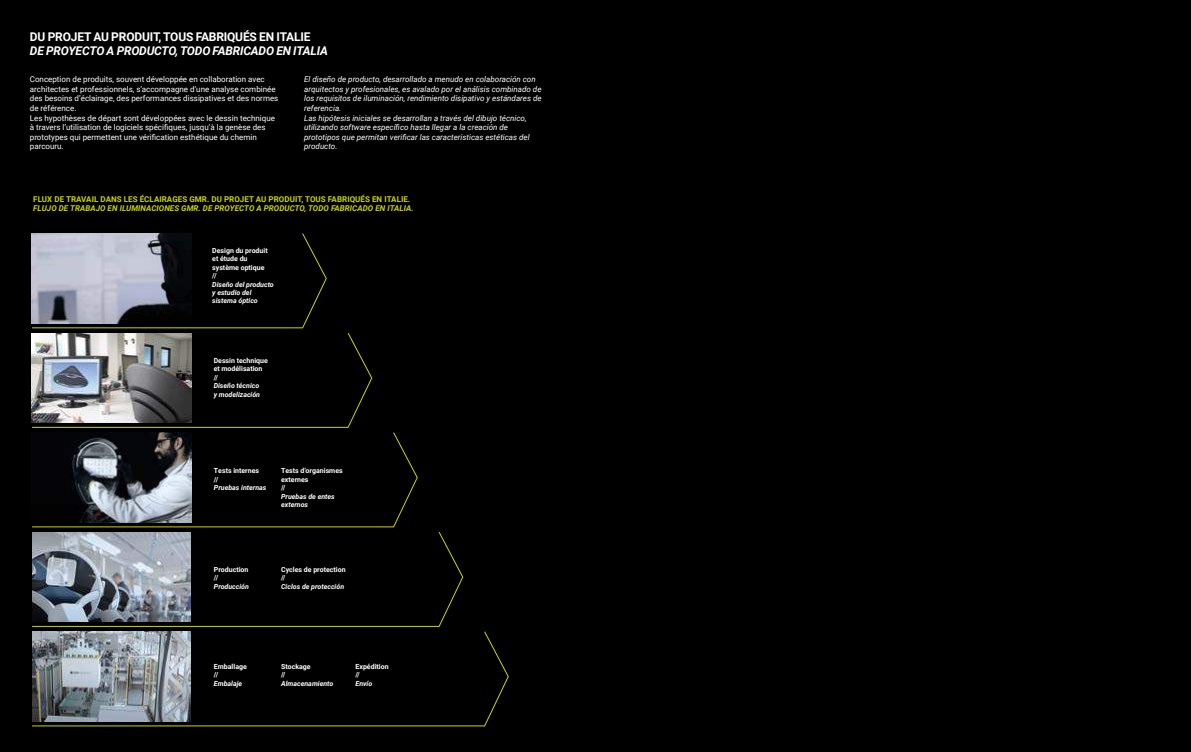
<style>
.page{position:relative;width:1191px;height:752px;background:#fff}
.page>*{position:absolute;margin:0;border:0;box-sizing:border-box;transform-origin:0 0}
.t1{font:italic 700 12px "Roboto";letter-spacing:-.015em;color:#fff}
.t2{font:700 12px "Roboto";letter-spacing:-.015em;color:#fff}
.t3{font:8px/9.6px "Roboto";color:#fff}
.t4{font:italic 8px/9.6px "Roboto";color:#fff}
.t5{font:italic 700 8px "Roboto";letter-spacing:.005em;color:#cdd500}
.t6{font:700 8px "Roboto";letter-spacing:.005em;color:#cdd500}
.t7{font:700 7px/8.4px "Roboto";color:#fff}
.t8{font:italic 700 7px/8.4px "Roboto";color:#fff}
</style>
<div class="page">
<div style="left:0;top:0;width:1191px;height:751px;background:#000"></div>
<svg style="left:31px;top:232px;width:478px;height:494px"></svg>
<h1 class="t2" style="left:30px;top:28px;width:282px">DU PROJET AU PRODUIT, TOUS FABRIQUÉS EN ITALIE</h1>
<h1 class="t1" style="left:30px;top:43px;width:299px">DE PROYECTO A PRODUCTO, TODO FABRICADO EN ITALIA</h1>
<p class="t3" style="left:30px;top:74px;width:250px">Conception de produits, souvent développée en collaboration avec architectes et professionnels, s’accompagne d’une analyse combinée des besoins d’éclairage, des performances dissipatives et des normes de référence.<br>Les hypothèses de départ sont développées avec le dessin technique à travers l’utilisation de logiciels spécifiques, jusqu’à la genèse des prototypes qui permettent une vérification esthétique du chemin parcouru.</p>
<p class="t4" style="left:304px;top:74px;width:239px">El diseño de producto, desarrollado a menudo en colaboración con arquitectos y profesionales, es avalado por el análisis combinado de los requisitos de iluminación, rendimiento disipativo y estándares de referencia.<br>Las hipótesis iniciales se desarrollan a través del dibujo técnico, utilizando software específico hasta llegar a la creación de prototipos que permitan verificar las caracteristicas estéticas del producto.</p>
<p class="t6" style="left:33px;top:193px;width:378px">FLUX DE TRAVAIL DANS LES ÉCLAIRAGES GMR. DU PROJET AU PRODUIT, TOUS FABRIQUÉS EN ITALIE.</p>
<p class="t5" style="left:33px;top:203px;width:382px">FLUJO DE TRABAJO EN ILUMINACIONES GMR. DE PROYECTO A PRODUCTO, TODO FABRICADO EN ITALIA.</p>
<p class="t7" style="left:212px;top:246px;width:57px">Design du produit et étude du système optique //</p>
<p class="t8" style="left:212px;top:279px;width:63px">Diseño del producto y estudio del sistema óptico</p>
<p class="t7" style="left:214px;top:356px;width:56px">Dessin technique et modélisation //</p>
<p class="t8" style="left:214px;top:381px;width:48px">Diseño técnico y modelización</p>
<p class="t7" style="left:214px;top:466px;width:47px">Tests internes //</p>
<p class="t8" style="left:214px;top:483px;width:54px">Pruebas internas</p>
<p class="t7" style="left:281px;top:466px;width:63px">Tests d’organismes externes<br>//</p>
<p class="t8" style="left:281px;top:491px;width:55px">Pruebas de entes externos</p>
<p class="t7" style="left:214px;top:564px;width:36px">Production //</p>
<p class="t8" style="left:214px;top:581px;width:37px">Producción</p>
<p class="t7" style="left:281px;top:564px;width:66px">Cycles de protection //</p>
<p class="t8" style="left:281px;top:581px;width:64px">Ciclos de protección</p>
<p class="t7" style="left:214px;top:661px;width:34px">Emballage //</p>
<p class="t8" style="left:214px;top:678px;width:30px">Embalaje</p>
<p class="t7" style="left:281px;top:661px;width:31px">Stockage //</p>
<p class="t8" style="left:281px;top:678px;width:54px">Almacenamiento</p>
<p class="t7" style="left:355px;top:661px;width:35px">Expédition //</p>
<p class="t8" style="left:355px;top:678px;width:18px">Envío</p>
</div>
